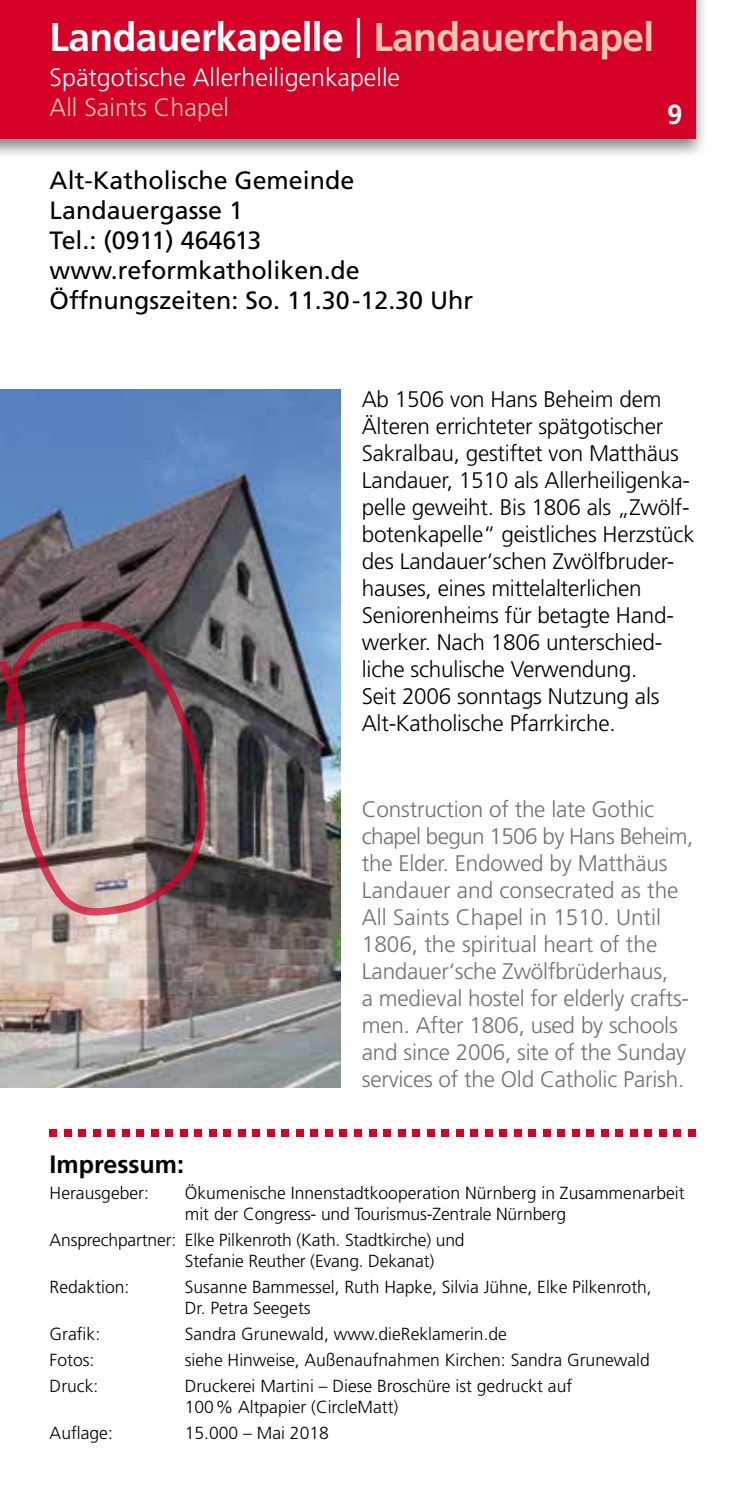
<style>
.page{position:relative;width:745px;height:1489px;background:#fff}
.page>*{position:absolute;margin:0;border:0;box-sizing:border-box;transform-origin:0 0}
.t1{font:700 40px "Frutiger LT";letter-spacing:-.015em;color:#fff}
.t2{font:700 27.5px "Frutiger LT";color:#fff}
.t3{font:25px/30px "Frutiger LT";color:#000}
.t4{font:300 25px "Frutiger LT";color:#fff}
.t5{font:300 25px "Frutiger LT";color:#f3c4b3}
.t6{font:700 25px "Frutiger LT";color:#000}
.t7{font:300 22.5px/27px "Frutiger LT";letter-spacing:-.01em;color:#000}
.t8{font:300 22.5px/27px "Frutiger LT";letter-spacing:-.01em;color:#707172}
.t9{font:300 17.5px/21px "Frutiger LT";color:#000}
.s1{font-weight:300}
.s2{color:#f3c4b3}
</style>
<div class="page">
<img style="left:0;top:390px;width:340px;height:696px">
<div style="left:0;top:0;width:708px;height:160px;background:#000;opacity:.5"></div>
<div style="left:0;top:0;width:694px;height:139px;background:#d40028"></div>
<div style="left:50px;top:1129px;width:7px;height:7px;background:#d40028"></div>
<div style="left:64px;top:1129px;width:7px;height:7px;background:#d40028"></div>
<div style="left:79px;top:1129px;width:7px;height:7px;background:#d40028"></div>
<div style="left:93px;top:1129px;width:7px;height:7px;background:#d40028"></div>
<div style="left:108px;top:1129px;width:7px;height:7px;background:#d40028"></div>
<div style="left:122px;top:1129px;width:7px;height:7px;background:#d40028"></div>
<div style="left:137px;top:1129px;width:7px;height:7px;background:#d40028"></div>
<div style="left:151px;top:1129px;width:7px;height:7px;background:#d40028"></div>
<div style="left:166px;top:1129px;width:7px;height:7px;background:#d40028"></div>
<div style="left:180px;top:1129px;width:7px;height:7px;background:#d40028"></div>
<div style="left:195px;top:1129px;width:7px;height:7px;background:#d40028"></div>
<div style="left:209px;top:1129px;width:7px;height:7px;background:#d40028"></div>
<div style="left:224px;top:1129px;width:7px;height:7px;background:#d40028"></div>
<div style="left:238px;top:1129px;width:7px;height:7px;background:#d40028"></div>
<div style="left:253px;top:1129px;width:7px;height:7px;background:#d40028"></div>
<div style="left:267px;top:1129px;width:7px;height:7px;background:#d40028"></div>
<div style="left:282px;top:1129px;width:7px;height:7px;background:#d40028"></div>
<div style="left:296px;top:1129px;width:7px;height:7px;background:#d40028"></div>
<div style="left:311px;top:1129px;width:7px;height:7px;background:#d40028"></div>
<div style="left:325px;top:1129px;width:7px;height:7px;background:#d40028"></div>
<div style="left:340px;top:1129px;width:7px;height:7px;background:#d40028"></div>
<div style="left:354px;top:1129px;width:7px;height:7px;background:#d40028"></div>
<div style="left:369px;top:1129px;width:7px;height:7px;background:#d40028"></div>
<div style="left:383px;top:1129px;width:7px;height:7px;background:#d40028"></div>
<div style="left:397px;top:1129px;width:8px;height:7px;background:#d40028"></div>
<div style="left:412px;top:1129px;width:7px;height:7px;background:#d40028"></div>
<div style="left:426px;top:1129px;width:8px;height:7px;background:#d40028"></div>
<div style="left:441px;top:1129px;width:7px;height:7px;background:#d40028"></div>
<div style="left:455px;top:1129px;width:8px;height:7px;background:#d40028"></div>
<div style="left:470px;top:1129px;width:7px;height:7px;background:#d40028"></div>
<div style="left:484px;top:1129px;width:8px;height:7px;background:#d40028"></div>
<div style="left:499px;top:1129px;width:7px;height:7px;background:#d40028"></div>
<div style="left:513px;top:1129px;width:8px;height:7px;background:#d40028"></div>
<div style="left:528px;top:1129px;width:7px;height:7px;background:#d40028"></div>
<div style="left:542px;top:1129px;width:8px;height:7px;background:#d40028"></div>
<div style="left:557px;top:1129px;width:7px;height:7px;background:#d40028"></div>
<div style="left:571px;top:1129px;width:8px;height:7px;background:#d40028"></div>
<div style="left:586px;top:1129px;width:7px;height:7px;background:#d40028"></div>
<div style="left:600px;top:1129px;width:8px;height:7px;background:#d40028"></div>
<div style="left:615px;top:1129px;width:7px;height:7px;background:#d40028"></div>
<div style="left:629px;top:1129px;width:8px;height:7px;background:#d40028"></div>
<div style="left:644px;top:1129px;width:7px;height:7px;background:#d40028"></div>
<div style="left:658px;top:1129px;width:7px;height:7px;background:#d40028"></div>
<div style="left:673px;top:1129px;width:7px;height:7px;background:#d40028"></div>
<div style="left:687px;top:1129px;width:7px;height:7px;background:#d40028"></div>
<img style="left:0;top:618px;width:207px;height:300px">
<h1 class="t1" style="left:50px;top:14px;width:605px">Landauerkapelle <span class="s1">|</span> <span class="s2">Landauerchapel</span></h1>
<h3 class="t4" style="left:50px;top:63px;width:352px">Spätgotische Allerheiligenkapelle</h3>
<h3 class="t5" style="left:50px;top:93px;width:181px">All Saints Chapel</h3>
<h2 class="t2" style="left:666px;top:99px;width:17px">9</h2>
<h3 class="t3" style="left:50px;top:165px;width:425px">Alt-Katholische Gemeinde<br>Landauergasse 1<br>Tel.: (0911) 464613 www.reformkatholiken.de<br>Öffnungszeiten: So. 11.30-12.30 Uhr</h3>
<p class="t7" style="left:361px;top:386px;width:334px">Ab 1506 von Hans Beheim dem Älteren errichteter spätgotischer Sakralbau, gestiftet von Matthäus Landauer, 1510 als Allerheiligenka&shy;pelle geweiht. Bis 1806 als „Zwölf&shy;botenkapelle“ geistliches Herzstück des Landauer‘schen Zwölfbruder&shy;hauses, eines mittelalterlichen Seniorenheims für betagte Hand&shy;werker. Nach 1806 unterschied&shy;liche schulische Verwendung.<br>Seit 2006 sonntags Nutzung als Alt-Katholische Pfarrkirche.</p>
<p class="t8" style="left:361px;top:795px;width:333px">Construction of the late Gothic chapel begun 1506 by Hans Beheim, the Elder. Endowed by Matthäus Landauer and consecrated as the All Saints Chapel in 1510. Until 1806, the spiritual heart of the Landauer‘sche Zwölfbrüderhaus,<br>a medieval hostel for elderly crafts&shy;men. After 1806, used by schools and since 2006, site of the Sunday services of the Old Catholic Parish.</p>
<h3 class="t6" style="left:50px;top:1149px;width:136px">Impressum:</h3>
<p class="t9" style="left:50px;top:1183px;width:101px">Herausgeber:</p>
<p class="t9" style="left:185px;top:1183px;width:501px">Ökumenische Innenstadtkooperation Nürnberg in Zusammenarbeit mit der Congress- und Tourismus-Zentrale Nürnberg</p>
<p class="t9" style="left:185px;top:1229px;width:281px;text-indent:-135px">Ansprechpartner: Elke Pilkenroth (Kath. Stadtkirche) und<br>Stefanie Reuther (Evang. Dekanat)</p>
<p class="t9" style="left:50px;top:1276px;width:81px">Redaktion:</p>
<p class="t9" style="left:185px;top:1276px;width:468px">Susanne Bammessel, Ruth Hapke, Silvia Jühne, Elke Pilkenroth,<br>Dr. Petra Seegets</p>
<p class="t9" style="left:50px;top:1323px;width:52px">Grafik:</p>
<p class="t9" style="left:185px;top:1323px;width:323px">Sandra Grunewald, www.dieReklamerin.de</p>
<p class="t9" style="left:50px;top:1349px;width:46px">Fotos:</p>
<p class="t9" style="left:185px;top:1349px;width:466px">siehe Hinweise, Außenaufnahmen Kirchen: Sandra Grunewald</p>
<p class="t9" style="left:50px;top:1375px;width:50px">Druck:</p>
<p class="t9" style="left:185px;top:1375px;width:389px">Druckerei Martini – Diese Broschüre ist gedruckt auf<br>100% Altpapier (CircleMatt)</p>
<p class="t9" style="left:50px;top:1422px;width:65px">Auflage:</p>
<p class="t9" style="left:185px;top:1422px;width:145px">15.000 – Mai 2018</p>
</div>
